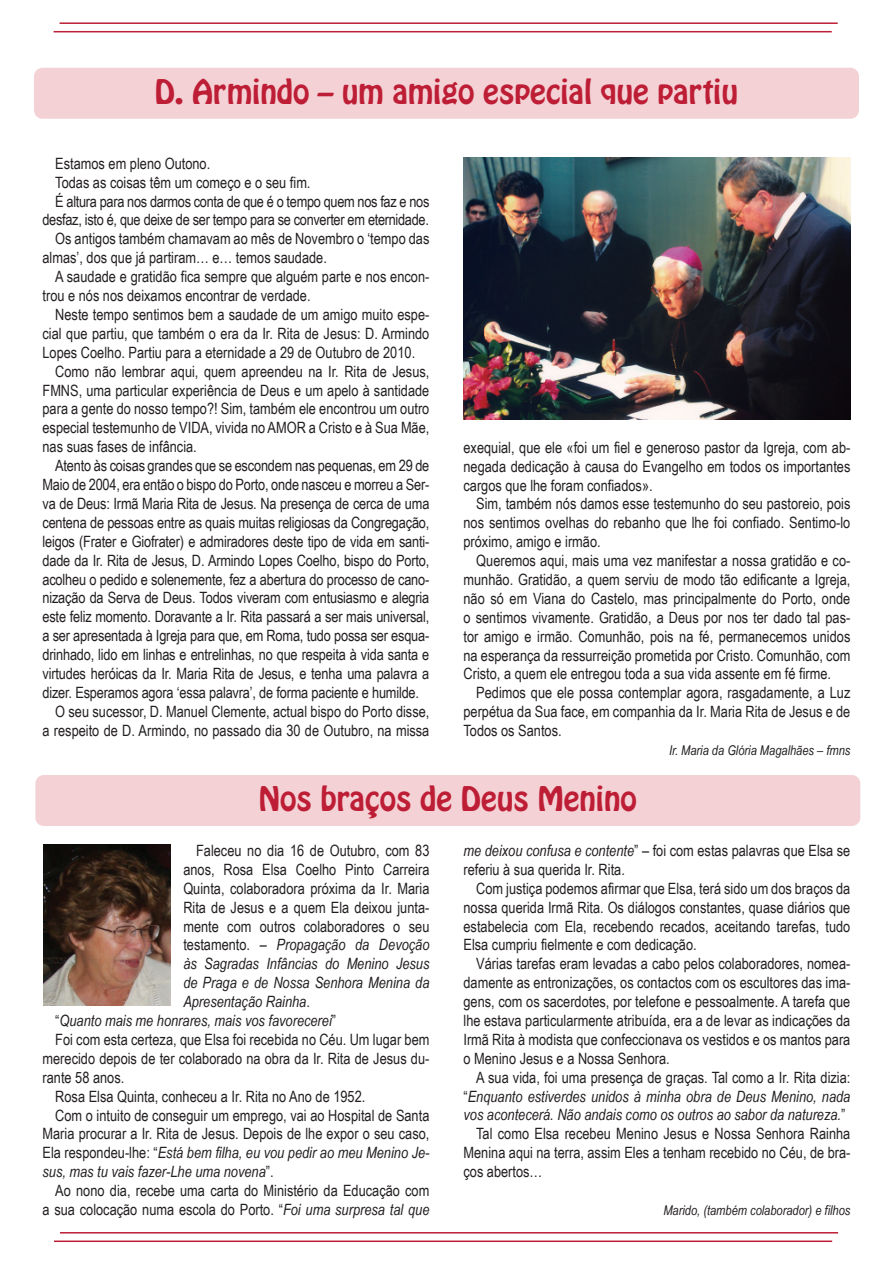
<style>
.page{position:relative;width:893px;height:1263px;background:#fff}
.page>*{position:absolute;margin:0;border:0;box-sizing:border-box;transform-origin:0 0}
.t1{font:30px "Hobo Std";color:#be1e35}
.t2{font:15.6px/18.9px "Arial Narrow";color:#231f20;text-align:justify}
.t3{font:italic 15.6px "Arial Narrow";color:#231f20}
.t4{font:15.6px "Arial Narrow";letter-spacing:-.02em;color:#231f20}
.t5{font:italic 13.5px "Arial Narrow";color:#231f20}
.s1{font-style:normal}
.s2{font-style:italic}
</style>
<div class="page">
<div style="left:34px;top:68px;width:825px;height:51px;background:#f3d1d5;border-radius:9px"></div>
<hr style="left:54px;top:31px;width:778px;height:1px;background:#be1e35">
<hr style="left:60px;top:22px;width:778px;height:2px;background:#be1e35">
<hr style="left:54px;top:1241px;width:778px;height:1px;background:#be1e35">
<hr style="left:60px;top:1232px;width:778px;height:2px;background:#be1e35">
<img style="left:463px;top:157px;width:387px;height:263px">
<div style="left:35px;top:775px;width:825px;height:51px;background:#f3d1d5;border-radius:9px"></div>
<img style="left:44px;top:845px;width:127px;height:160px">
<h1 class="t1" style="left:155px;top:76px;width:585px">D. Armindo – um amigo especial que partiu</h1>
<p class="t2" style="left:55px;top:154px;width:157px">Estamos em pleno Outono.</p>
<p class="t2" style="left:55px;top:173px;width:257px">Todas as coisas têm um começo e o seu fim.</p>
<p class="t4" style="left:55px;top:192px;width:376px">É altura para nos darmos conta de que é o tempo quem nos faz e nos</p>
<p class="t4" style="left:43px;top:211px;width:388px">desfaz, isto é, que deixe de ser tempo para se converter em eternidade.</p>
<p class="t2" style="left:55px;top:229px;width:376px">Os antigos também chamavam ao mês de Novembro o ‘tempo das</p>
<p class="t2" style="left:43px;top:248px;width:286px">almas’, dos que já partiram… e… temos saudade.</p>
<p class="t2" style="left:55px;top:267px;width:376px">A saudade e gratidão fica sempre que alguém parte e nos encon-</p>
<p class="t2" style="left:43px;top:286px;width:270px">trou e nós nos deixamos encontrar de verdade.</p>
<p class="t2" style="left:55px;top:305px;width:376px">Neste tempo sentimos bem a saudade de um amigo muito espe-</p>
<p class="t2" style="left:43px;top:324px;width:388px">cial que partiu, que também o era da Ir. Rita de Jesus: D. Armindo</p>
<p class="t2" style="left:43px;top:343px;width:374px">Lopes Coelho. Partiu para a eternidade a 29 de Outubro de 2010.</p>
<p class="t2" style="left:55px;top:362px;width:376px">Como não lembrar aqui, quem apreendeu na Ir. Rita de Jesus,</p>
<p class="t2" style="left:43px;top:380px;width:388px">FMNS, uma particular experiência de Deus e um apelo à santidade</p>
<p class="t2" style="left:43px;top:399px;width:388px">para a gente do nosso tempo?! Sim, também ele encontrou um outro</p>
<p class="t2" style="left:43px;top:418px;width:388px">especial testemunho de VIDA, vivida no AMOR a Cristo e à Sua Mãe,</p>
<p class="t2" style="left:43px;top:437px;width:156px">nas suas fases de infância.</p>
<p class="t2" style="left:55px;top:456px;width:376px">Atento às coisas grandes que se escondem nas pequenas, em 29 de</p>
<p class="t2" style="left:43px;top:475px;width:388px">Maio de 2004, era então o bispo do Porto, onde nasceu e morreu a Ser-</p>
<p class="t2" style="left:43px;top:494px;width:388px">va de Deus: Irmã Maria Rita de Jesus. Na presença de cerca de uma</p>
<p class="t2" style="left:43px;top:513px;width:388px">centena de pessoas entre as quais muitas religiosas da Congregação,</p>
<p class="t2" style="left:43px;top:532px;width:388px">leigos (Frater e Giofrater) e admiradores deste tipo de vida em santi-</p>
<p class="t2" style="left:43px;top:551px;width:388px">dade da Ir. Rita de Jesus, D. Armindo Lopes Coelho, bispo do Porto,</p>
<p class="t2" style="left:43px;top:569px;width:388px">acolheu o pedido e solenemente, fez a abertura do processo de cano-</p>
<p class="t2" style="left:43px;top:588px;width:388px">nização da Serva de Deus. Todos viveram com entusiasmo e alegria</p>
<p class="t2" style="left:43px;top:607px;width:388px">este feliz momento. Doravante a Ir. Rita passará a ser mais universal,</p>
<p class="t2" style="left:43px;top:626px;width:388px">a ser apresentada à Igreja para que, em Roma, tudo possa ser esqua-</p>
<p class="t2" style="left:43px;top:645px;width:388px">drinhado, lido em linhas e entrelinhas, no que respeita à vida santa e</p>
<p class="t2" style="left:43px;top:664px;width:388px">virtudes heróicas da Ir. Maria Rita de Jesus, e tenha uma palavra a</p>
<p class="t2" style="left:43px;top:683px;width:378px">dizer. Esperamos agora ‘essa palavra’, de forma paciente e humilde.</p>
<p class="t2" style="left:55px;top:702px;width:376px">O seu sucessor, D. Manuel Clemente, actual bispo do Porto disse,</p>
<p class="t2" style="left:43px;top:721px;width:388px">a respeito de D. Armindo, no passado dia 30 de Outubro, na missa</p>
<p class="t2" style="left:463px;top:438px;width:388px">exequial, que ele «foi um fiel e generoso pastor da Igreja, com ab&shy;negada dedicação à causa do Evangelho em todos os importantes cargos que lhe foram confiados».</p>
<p class="t2" style="left:463px;top:494px;width:388px;text-indent:13px">Sim, também nós damos esse testemunho do seu pastoreio, pois nos sentimos ovelhas do rebanho que lhe foi confiado. Sentimo-lo próximo, amigo e irmão.</p>
<p class="t2" style="left:463px;top:551px;width:388px;text-indent:13px">Queremos aqui, mais uma vez manifestar a nossa gratidão e co&shy;munhão. Gratidão, a quem serviu de modo tão edificante a Igreja, não só em Viana do Castelo, mas principalmente do Porto, onde o sentimos vivamente. Gratidão, a Deus por nos ter dado tal pas&shy;tor amigo e irmão. Comunhão, pois na fé, permanecemos unidos na esperança da ressurreição prometida por Cristo. Comunhão, com Cristo, a quem ele entregou toda a sua vida assente em fé firme.</p>
<p class="t2" style="left:463px;top:683px;width:388px;text-indent:13px">Pedimos que ele possa contemplar agora, rasgadamente, a Luz perpétua da Sua face, em companhia da Ir. Maria Rita de Jesus e de Todos os Santos.</p>
<p class="t5" style="left:669px;top:742px;width:183px">Ir. Maria da Glória Magalhães – fmns</p>
<h1 class="t1" style="left:259px;top:783px;width:380px">Nos braços de Deus Menino</h1>
<p class="t2" style="left:196px;top:841px;width:235px">Faleceu no dia 16 de Outubro, com 83</p>
<p class="t2" style="left:183px;top:860px;width:248px">anos, Rosa Elsa Coelho Pinto Carreira</p>
<p class="t2" style="left:183px;top:879px;width:248px">Quinta, colaboradora próxima da Ir. Maria</p>
<p class="t2" style="left:183px;top:898px;width:248px">Rita de Jesus e a quem Ela deixou junta-</p>
<p class="t2" style="left:183px;top:916px;width:248px">mente com outros colaboradores o seu</p>
<p class="t3" style="left:183px;top:936px;width:248px"><span class="s1">testamento. –</span> Propagação da Devoção</p>
<p class="t3" style="left:183px;top:955px;width:248px">às Sagradas Infâncias do Menino Jesus</p>
<p class="t3" style="left:183px;top:974px;width:248px">de Praga e de Nossa Senhora Menina da</p>
<p class="t3" style="left:183px;top:993px;width:128px">Apresentação Rainha<span class="s1">.</span></p>
<p class="t3" style="left:55px;top:1011px;width:282px"><span class="s1">“</span>Quanto mais me honrares, mais vos favorecerei<span class="s1">”</span></p>
<p class="t2" style="left:55px;top:1030px;width:376px">Foi com esta certeza, que Elsa foi recebida no Céu. Um lugar bem</p>
<p class="t2" style="left:43px;top:1049px;width:388px">merecido depois de ter colaborado na obra da Ir. Rita de Jesus du-</p>
<p class="t2" style="left:43px;top:1068px;width:83px">rante 58 anos.</p>
<p class="t2" style="left:55px;top:1087px;width:312px">Rosa Elsa Quinta, conheceu a Ir. Rita no Ano de 1952.</p>
<p class="t2" style="left:55px;top:1105px;width:376px">Com o intuito de conseguir um emprego, vai ao Hospital de Santa</p>
<p class="t2" style="left:43px;top:1124px;width:388px">Maria procurar a Ir. Rita de Jesus. Depois de lhe expor o seu caso,</p>
<p class="t3" style="left:43px;top:1144px;width:388px"><span class="s1">Ela respondeu-lhe: “</span>Está bem filha, eu vou pedir ao meu Menino Je-</p>
<p class="t3" style="left:43px;top:1163px;width:233px">sus, mas tu vais fazer-Lhe uma novena<span class="s1">”.</span></p>
<p class="t2" style="left:55px;top:1181px;width:376px">Ao nono dia, recebe uma carta do Ministério da Educação com</p>
<p class="t2" style="left:43px;top:1200px;width:388px">a sua colocação numa escola do Porto. “<span class="s2">Foi uma surpresa tal que</span></p>
<p class="t2" style="left:463px;top:841px;width:388px"><span class="s2">me deixou confusa e contente</span>” – foi com estas palavras que Elsa se referiu à sua querida Ir. Rita.</p>
<p class="t2" style="left:463px;top:879px;width:388px;text-indent:13px">Com justiça podemos afirmar que Elsa, terá sido um dos braços da nossa querida Irmã Rita. Os diálogos constantes, quase diários que estabelecia com Ela, recebendo recados, aceitando tarefas, tudo Elsa cumpriu fielmente e com dedicação.</p>
<p class="t2" style="left:463px;top:954px;width:388px;text-indent:13px">Várias tarefas eram levadas a cabo pelos colaboradores, nomea&shy;damente as entronizações, os contactos com os escultores das ima&shy;gens, com os sacerdotes, por telefone e pessoalmente. A tarefa que lhe estava particularmente atribuída, era a de levar as indicações da Irmã Rita à modista que confeccionava os vestidos e os mantos para o Menino Jesus e a Nossa Senhora.</p>
<p class="t2" style="left:476px;top:1068px;width:376px">A sua vida, foi uma presença de graças. Tal como a Ir. Rita dizia:</p>
<p class="t3" style="left:463px;top:1087px;width:388px"><span class="s1">“</span>Enquanto estiverdes unidos à minha obra de Deus Menino, nada</p>
<p class="t3" style="left:463px;top:1106px;width:383px">vos acontecerá. Não andais como os outros ao sabor da natureza.<span class="s1">”</span></p>
<p class="t2" style="left:476px;top:1124px;width:376px">Tal como Elsa recebeu Menino Jesus e Nossa Senhora Rainha</p>
<p class="t2" style="left:463px;top:1143px;width:388px">Menina aqui na terra, assim Eles a tenham recebido no Céu, de bra-</p>
<p class="t2" style="left:463px;top:1162px;width:80px">ços abertos…</p>
<p class="t5" style="left:663px;top:1202px;width:189px">Marido, (também colaborador) e filhos</p>
</div>
